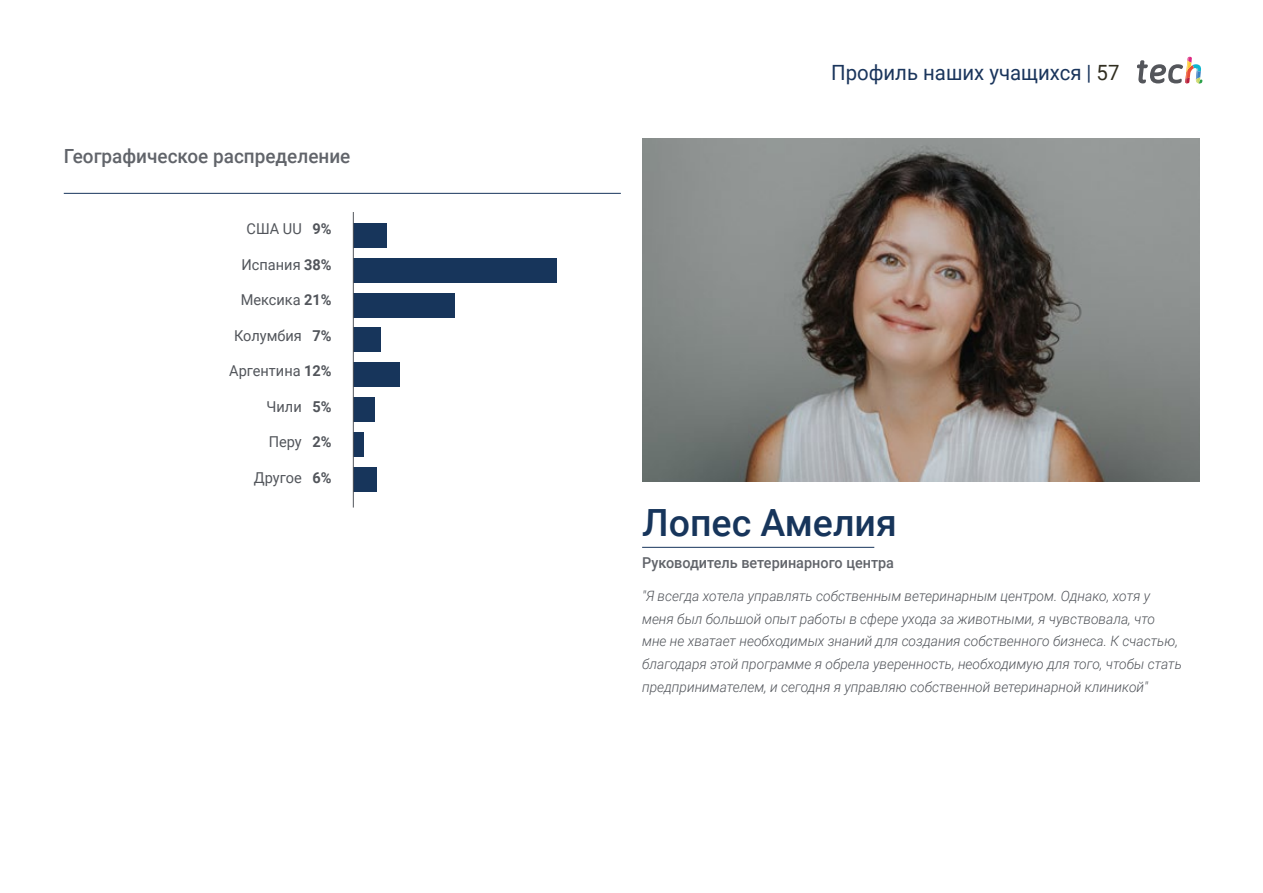
<style>
.page{position:relative;width:1263px;height:893px;background:#fff}
.page>*{position:absolute;margin:0;border:0;box-sizing:border-box;transform-origin:0 0}
.t1{font:500 37.5px "Roboto";color:#17355b}
.t2{font:21px "Roboto";color:#1a355c}
.t3{font:500 19.5px "Roboto";color:#61646a}
.t4{font:15px "Roboto";color:#52555b}
.t5{font:500 15px "Roboto";color:#61646a;scale:.96 1}
.t6{font:italic 300 14.25px/22.5px "Roboto";color:#52555b}
.s1{font-weight:700}
.s2{color:#312e20}
</style>
<div class="page">
<hr style="left:642px;top:547px;width:232px;height:1px;background:#17355b">
<img style="left:642px;top:138px;width:557px;height:343px">
<svg style="left:1137px;top:57px;width:65px;height:27px"></svg>
<hr style="left:64px;top:193px;width:557px;height:1px;background:#17355b">
<div style="left:353px;top:223px;width:34px;height:25px;background:#17355b"></div>
<div style="left:353px;top:397px;width:22px;height:25px;background:#17355b"></div>
<div style="left:353px;top:258px;width:204px;height:25px;background:#17355b"></div>
<div style="left:353px;top:432px;width:11px;height:25px;background:#17355b"></div>
<div style="left:353px;top:293px;width:102px;height:24px;background:#17355b"></div>
<div style="left:353px;top:467px;width:24px;height:24px;background:#17355b"></div>
<div style="left:353px;top:327px;width:28px;height:25px;background:#17355b"></div>
<div style="left:354px;top:362px;width:46px;height:25px;background:#17355b"></div>
<hr style="left:353px;top:212px;width:1px;height:296px;background:#52555b">
<h3 class="t3" style="left:64px;top:143px;width:288px">Географическое распределение</h3>
<p class="t4" style="left:247px;top:218px;width:87px">США UU <span class="s1">9%</span></p>
<p class="t4" style="left:242px;top:254px;width:92px">Испания <span class="s1">38%</span></p>
<p class="t4" style="left:241px;top:289px;width:92px">Мексика <span class="s1">21%</span></p>
<p class="t4" style="left:234px;top:325px;width:99px">Колумбия <span class="s1">7%</span></p>
<p class="t4" style="left:229px;top:360px;width:104px">Аргентина <span class="s1">12%</span></p>
<p class="t4" style="left:267px;top:396px;width:67px">Чили <span class="s1">5%</span></p>
<p class="t4" style="left:269px;top:431px;width:64px">Перу <span class="s1">2%</span></p>
<p class="t4" style="left:254px;top:467px;width:79px">Другое <span class="s1">6%</span></p>
<h2 class="t2" style="left:831px;top:57px;width:290px">Профиль наших учащихся | <span class="s2">57</span></h2>
<h1 class="t1" style="left:642px;top:496px;width:256px">Лопес Амелия</h1>
<p class="t5" style="left:642px;top:552px;width:264px">Руководитель ветеринарного центра</p>
<p class="t6" style="left:642px;top:585px;width:541px">"Я всегда хотела управлять собственным ветеринарным центром. Однако, хотя у меня был большой опыт работы в сфере ухода за животными, я чувствовала, что мне не хватает необходимых знаний для создания собственного бизнеса. К счастью, благодаря этой программе я обрела уверенность, необходимую для того, чтобы стать предпринимателем, и сегодня я управляю собственной ветеринарной клиникой"</p>
</div>
